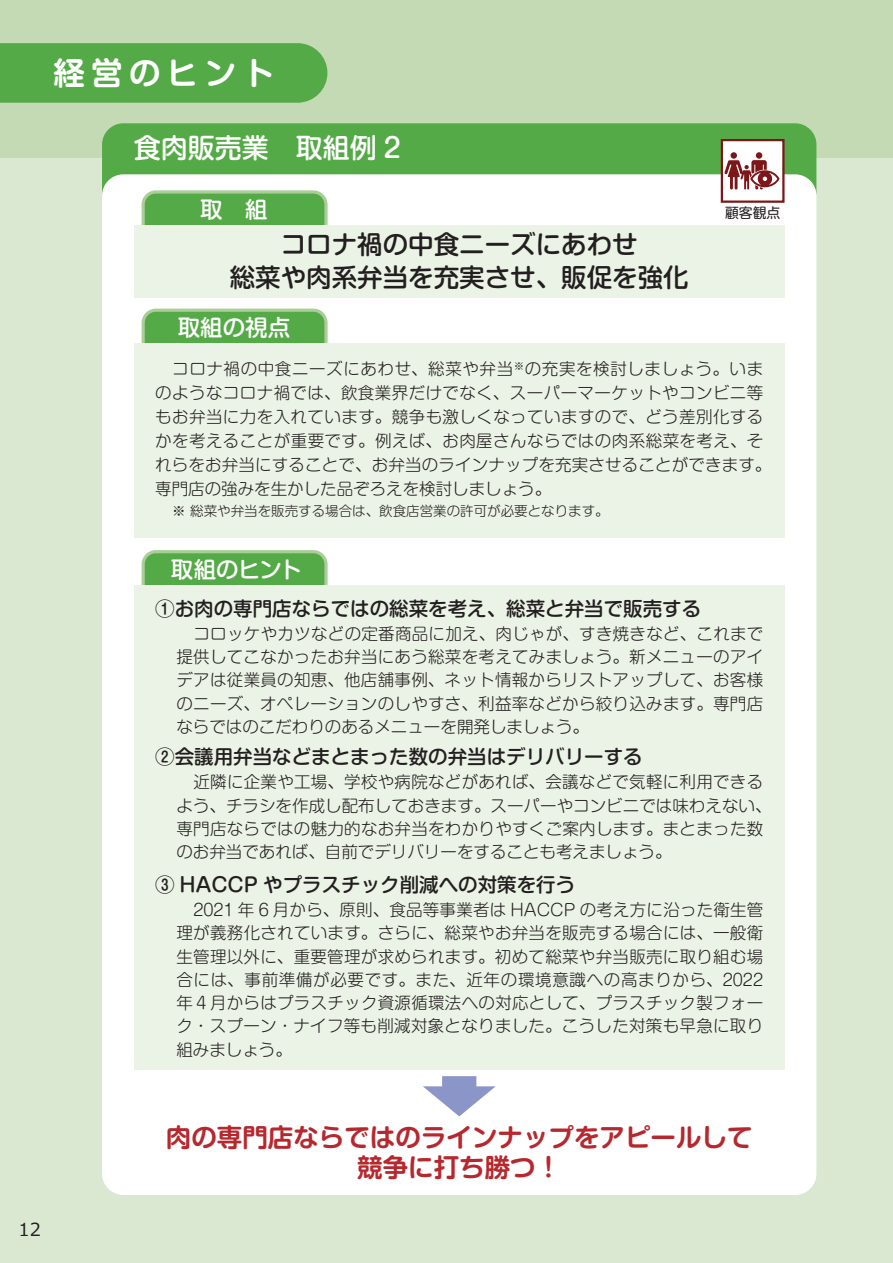
<style>
.page{position:relative;width:893px;height:1263px;background:#dae8d2}
.page>*{position:absolute;margin:0;border:0;box-sizing:border-box;transform-origin:0 0}
.t1{font:700 31.5px "Shin M Go Pro De";letter-spacing:.2em;color:#fff}
.t2{font:500 27px "Shin M Go Pro";color:#fff}
.取組{font:500 25.5px "Shin M Go Pro";color:#231f20}
.t3{font:700 25.5px "Shin M Go Pro De";color:#b7282e}
.t4{font:500 22.5px "Shin M Go Pro";color:#fff}
.ヒント見出し{font:500 19.5px "Shin M Go Pro";color:#231f20}
.t5{font:18px "Meiryo";color:#231f20}
.取組本文b{font:300 16.5px/23.2px "Shin M Go Pro";letter-spacing:.015em;color:#231f20;text-align:justify}
.取組本文{font:300 16.5px/24px "Shin M Go Pro";letter-spacing:.025em;color:#231f20}
.取組本文-2{font:13.8px "Shin M Go Pro";color:#231f20}
.取組本文-3{font:300 13.5px "Shin M Go Pro";color:#231f20}
</style>
<div class="page">
<div style="left:0;top:0;width:893px;height:157px;background:#c3dab5"></div>
<div style="left:0;top:43px;width:327px;height:60px;background:#54aa46"></div>
<div style="left:102px;top:123px;width:714px;height:90px;background:#54aa46;border-radius:21px"></div>
<div style="left:102px;top:174px;width:714px;height:1021px;background:#fff;border-radius:21px"></div>
<div style="left:143px;top:192px;width:183px;height:72px;background:#54aa46;border-radius:13px"></div>
<div style="left:142px;top:190px;width:186px;height:76px;border:3px solid #abcd98;border-radius:13px"></div>
<div style="left:143px;top:310px;width:183px;height:72px;background:#54aa46;border-radius:13px"></div>
<div style="left:142px;top:309px;width:186px;height:75px;border:3px solid #abcd98;border-radius:13px"></div>
<div style="left:143px;top:552px;width:183px;height:72px;background:#54aa46;border-radius:13px"></div>
<div style="left:142px;top:550px;width:186px;height:76px;border:3px solid #abcd98;border-radius:13px"></div>
<div style="left:134px;top:343px;width:650px;height:195px;background:#ebf3e6"></div>
<div style="left:134px;top:585px;width:650px;height:484px;background:#ebf3e6"></div>
<div style="left:134px;top:225px;width:650px;height:72px;background:#ebf3e6"></div>
<svg style="left:423px;top:1076px;width:73px;height:40px"></svg>
<div style="left:722px;top:140px;width:61px;height:62px;background:#fff"></div>
<div style="left:756px;top:152px;width:6px;height:7px;background:#7c1618;border-radius:50%"></div>
<div style="left:730px;top:152px;width:7px;height:7px;background:#7c1618;border-radius:50%"></div>
<svg style="left:724px;top:160px;width:56px;height:29px"></svg>
<div style="left:721px;top:139px;width:63px;height:64px;border:2px solid #7c1618"></div>
<h1 class="t1" style="left:53px;top:47px;width:222px">経営のヒント</h1>
<p class="t2" style="left:134px;top:126px;width:268px">食肉販売業　取組例 2</p>
<p class="t4" style="left:200px;top:191px;width:69px">取　組</p>
<p class="取組" style="left:281px;top:224px;width:358px">コロナ禍の中食ニーズにあわせ</p>
<p class="取組" style="left:230px;top:257px;width:460px">総菜や肉系弁当を充実させ、販促を強化</p>
<p class="t4" style="left:178px;top:309px;width:114px">取組の視点</p>
<p class="取組本文-2" style="left:725px;top:201px;width:57px">顧客観点</p>
<p class="取組本文" style="left:155px;top:355px;width:618px;text-indent:17px">コロナ禍の中食ニーズにあわせ、総菜や弁当<sup>※</sup>の充実を検討しましょう。いまのようなコロナ禍では、飲食業界だけでなく、スーパーマーケットやコンビニ等もお弁当に力を入れています。競争も激しくなっていますので、どう差別化するかを考えることが重要です。例えば、お肉屋さんならではの肉系総菜を考え、それらをお弁当にすることで、お弁当のラインナップを充実させることができます。専門店の強みを生かした品ぞろえを検討しましょう。</p>
<p class="取組本文-3" style="left:172px;top:500px;width:438px">※ 総菜や弁当を販売する場合は、飲食店営業の許可が必要となります。</p>
<p class="t4" style="left:171px;top:551px;width:132px">取組のヒント</p>
<p class="ヒント見出し" style="left:155px;top:592px;width:547px">①お肉の専門店ならではの総菜を考え、総菜と弁当で販売する</p>
<p class="取組本文b" style="left:176px;top:620px;width:588px;text-indent:17px">コロッケやカツなどの定番商品に加え、肉じゃが、すき焼きなど、これまで提供してこなかったお弁当にあう総菜を考えてみましょう。新メニューのアイデアは従業員の知恵、他店舗事例、ネット情報からリストアップして、お客様のニーズ、オペレーションのしやすさ、利益率などから絞り込みます。専門店ならではのこだわりのあるメニューを開発しましょう。</p>
<p class="ヒント見出し" style="left:155px;top:741px;width:489px">②会議用弁当などまとまった数の弁当はデリバリーする</p>
<p class="取組本文b" style="left:176px;top:769px;width:597px;text-align:left;text-indent:17px">近隣に企業や工場、学校や病院などがあれば、会議などで気軽に利用できるよう、チラシを作成し配布しておきます。スーパーやコンビニでは味わえない、専門店ならではの魅力的なお弁当をわかりやすくご案内します。まとまった数のお弁当であれば、自前でデリバリーをすることも考えましょう。</p>
<p class="ヒント見出し" style="left:155px;top:868px;width:421px">③ HACCP やプラスチック削減への対策を行う</p>
<p class="取組本文b" style="left:176px;top:896px;width:588px;text-indent:17px">2021 年 6 月から、原則、食品等事業者は HACCP の考え方に沿った衛生管理が義務化されています。さらに、総菜やお弁当を販売する場合には、一般衛生管理以外に、重要管理が求められます。初めて総菜や弁当販売に取り組む場合には、事前準備が必要です。また、近年の環境意識への高まりから、2022年４月からはプラスチック資源循環法への対応として、プラスチック製フォーク・スプーン・ナイフ等も削減対象となりました。こうした対策も早急に取り組みましょう。</p>
<p class="t5" style="left:19px;top:1217px;width:24px">12</p>
<p class="t3" style="left:166px;top:1116px;width:588px">肉の専門店ならではのラインナップをアピールして</p>
<p class="t3" style="left:357px;top:1147px;width:205px">競争に打ち勝つ！</p>
</div>
